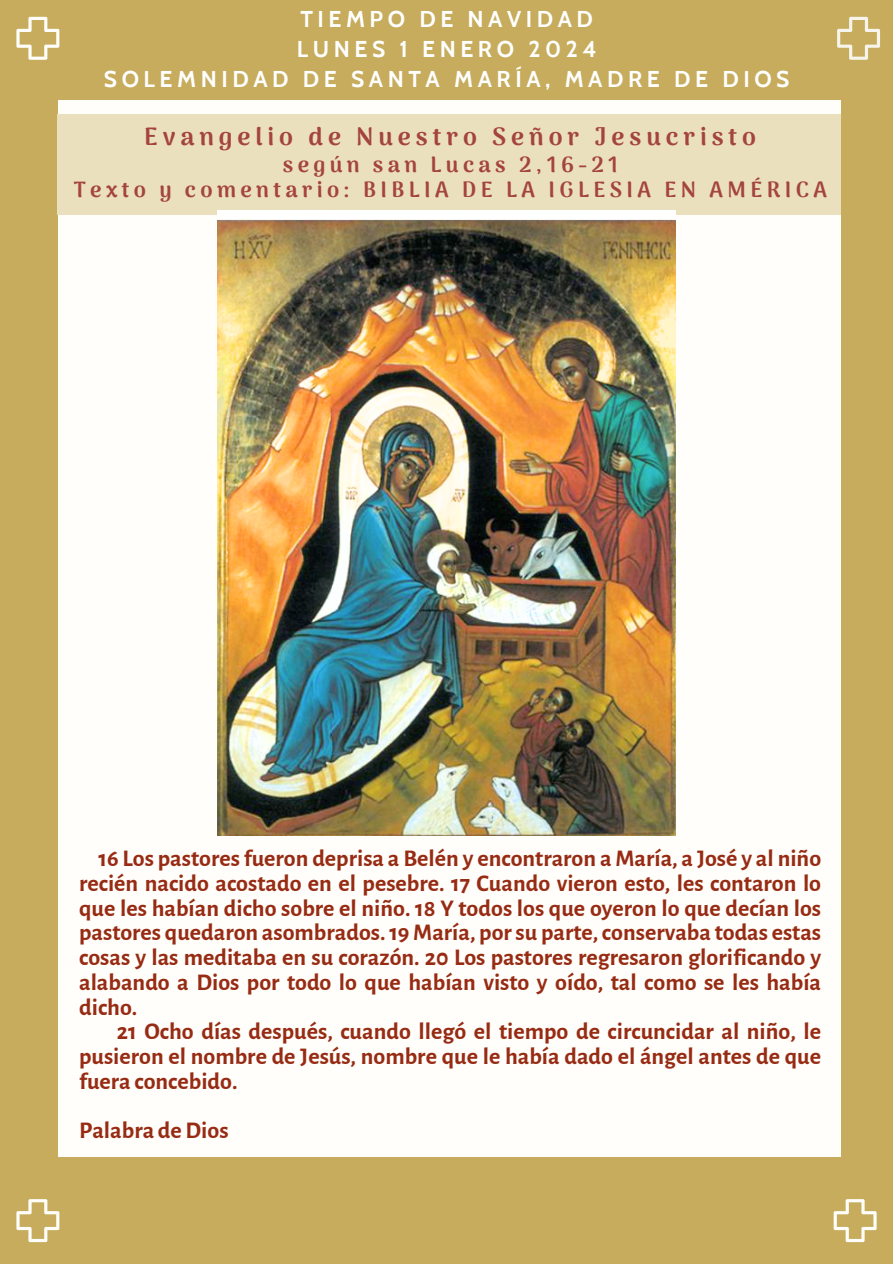
<style>
.page{position:relative;width:893px;height:1264px;background:#fff}
.page>*{position:absolute;margin:0;border:0;box-sizing:border-box;transform-origin:0 0}
.t1{font:900 24.75px "Arima Madurai";letter-spacing:.2em;color:#a4443f}
.t2{font:700 24px/24.8px "Alegreya Sans";color:#972b13;text-align:justify}
.t3{font:700 22.8px "Cabin";letter-spacing:.2em;color:#fff}
.t4{font:900 21.75px "Arima Madurai";letter-spacing:.2em;color:#a4443f}
</style>
<div class="page">
<div style="left:0;top:0;width:892px;height:1263px;background:#c6ac5c"></div>
<div style="left:58px;top:100px;width:782px;height:1056px;background:#fffefa"></div>
<div style="left:57px;top:114px;width:783px;height:101px;background:#ebe0be"></div>
<svg style="left:16px;top:17px;width:43px;height:43px"></svg>
<svg style="left:833px;top:1199px;width:43px;height:43px"></svg>
<svg style="left:16px;top:1199px;width:43px;height:43px"></svg>
<svg style="left:837px;top:17px;width:43px;height:43px"></svg>
<img style="left:217px;top:210px;width:458px;height:625px">
<p class="t3" style="left:300px;top:5px;width:294px">TIEMPO DE NAVIDAD</p>
<p class="t3" style="left:297px;top:35px;width:301px">LUNES 1 ENERO 2024</p>
<p class="t3" style="left:104px;top:65px;width:687px">SOLEMNIDAD DE SANTA MARÍA, MADRE DE DIOS</p>
<p class="t1" style="left:144px;top:122px;width:613px">Evangelio de Nuestro Señor Jesucristo</p>
<p class="t4" style="left:283px;top:152px;width:336px">según san Lucas 2,16-21</p>
<p class="t4" style="left:74px;top:176px;width:754px">Texto y comentario: BIBLIA DE LA IGLESIA EN AMÉRICA</p>
<p class="t2" style="left:79px;top:846px;width:743px;text-indent:19px">16 Los pastores fueron deprisa a Belén y encontraron a María, a José y al niño recién nacido acostado en el pesebre. 17 Cuando vieron esto, les contaron lo que les habían dicho sobre el niño. 18 Y todos los que oyeron lo que decían los pastores quedaron asombrados.19María, porsu parte,conservaba todas estas cosas y las meditaba en su corazón. 20 Los pastores regresaron glorificando y alabando a Dios por todo lo que habían visto y oído, tal como se les había dicho.</p>
<p class="t2" style="left:79px;top:1019px;width:743px;text-indent:38px">21 Ocho días después, cuando llegó el tiempo de circuncidar al niño, le pusieron el nombre de Jesús, nombre que le había dado el ángel antes de que fuera concebido.</p>
<p class="t2" style="left:79px;top:1118px;width:151px">Palabra deDios</p>
</div>
